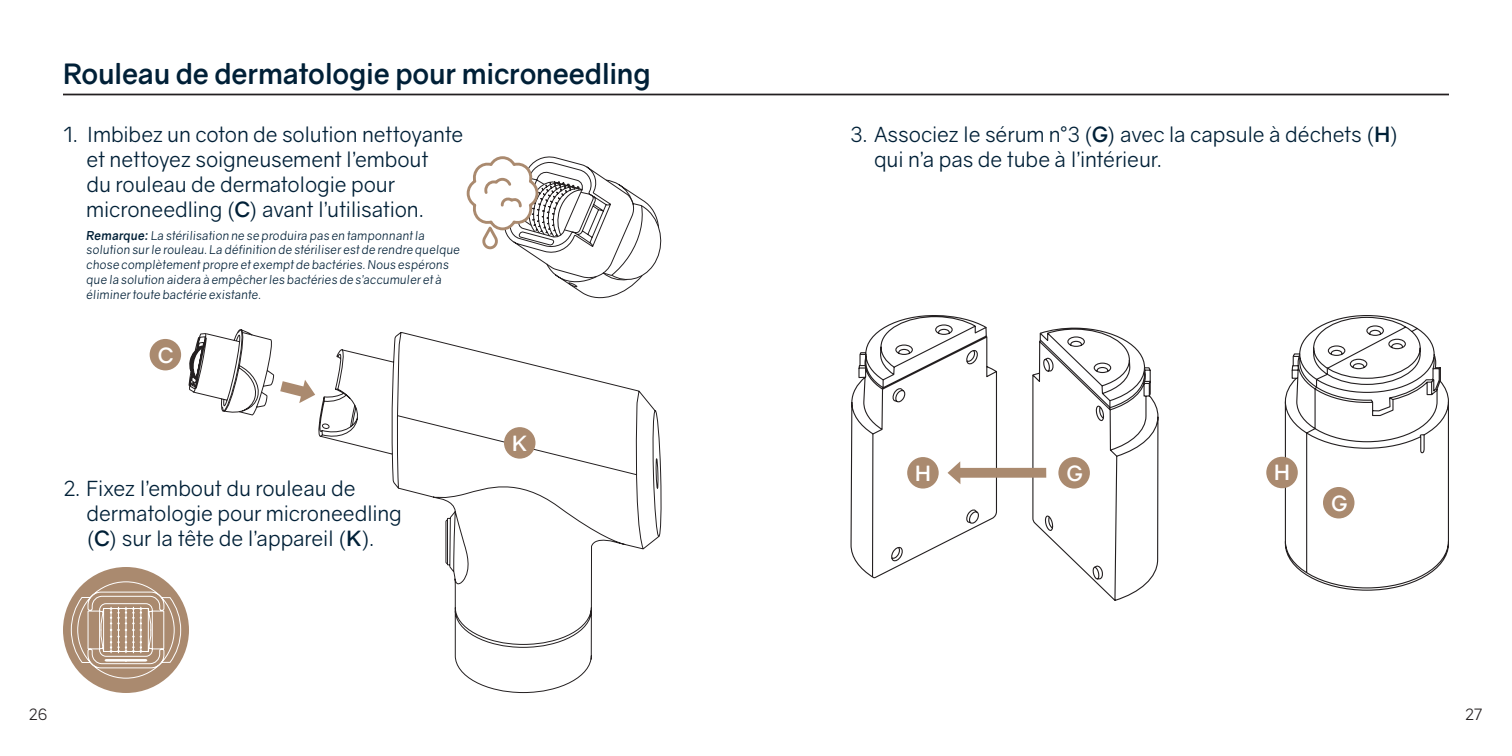
<style>
.page{position:relative;width:1512px;height:756px;background:#fff}
.page>*{position:absolute;margin:0;border:0;box-sizing:border-box;transform-origin:0 0}
.t1{font:700 28px "Gravity";letter-spacing:-.01em;color:#002037}
.t2{font:21px/25.2px "Gravity";letter-spacing:-.005em;color:#002037}
.t3{font:700 21px "Gravity";color:#fff}
.t4{font:15.75px "Gravity";color:#231f20}
.t5{font:italic 12.25px/14.7px "Gravity";letter-spacing:.01em;color:#002037}
.s1{font-weight:700}
</style>
<div class="page">
<hr style="left:63px;top:94px;width:1386px;height:1px;background:#231f20">
<svg style="left:466px;top:156px;width:196px;height:143px"></svg>
<div style="left:63px;top:567px;width:126px;height:126px;background:#aa8a6f;border-radius:50%"></div>
<svg style="left:318px;top:332px;width:344px;height:361px"></svg>
<div style="left:504px;top:427px;width:32px;height:32px;background:#aa8a6f;border-radius:50%"></div>
<svg style="left:188px;top:329px;width:127px;height:87px"></svg>
<div style="left:150px;top:339px;width:31px;height:31px;background:#aa8a6f;border-radius:50%"></div>
<svg style="left:70px;top:581px;width:112px;height:98px"></svg>
<svg style="left:1284px;top:315px;width:165px;height:276px"></svg>
<svg style="left:851px;top:315px;width:308px;height:286px"></svg>
<svg style="left:948px;top:461px;width:98px;height:23px"></svg>
<div style="left:907px;top:457px;width:32px;height:32px;background:#aa8a6f;border-radius:50%"></div>
<div style="left:1266px;top:457px;width:32px;height:31px;background:#aa8a6f;border-radius:50%"></div>
<div style="left:1058px;top:457px;width:32px;height:32px;background:#aa8a6f;border-radius:50%"></div>
<div style="left:1323px;top:487px;width:31px;height:31px;background:#aa8a6f;border-radius:50%"></div>
<p class="t1" style="left:63px;top:56px;width:589px">Rouleau de dermatologie pour microneedling</p>
<p class="t2" style="left:87px;top:121px;width:378px;text-indent:-24px">1. Imbibez un coton de solution nettoyante et nettoyez soigneusement l’embout<br>du rouleau de dermatologie pour microneedling (<span class="s1">C</span>) avant l’utilisation.</p>
<p class="t5" style="left:87px;top:228px;width:375px"><span class="s1">Remarque:</span> La stérilisation ne se produira pas en tamponnant la solution sur le rouleau. La définition de stériliser est de rendre quelque chose complètement propre et exempt de bactéries. Nous espérons que la solution aidera à empêcher les bactéries de s’accumuler et à éliminer toute bactérie existante.</p>
<p class="t3" style="left:158px;top:342px;width:18px">C</p>
<p class="t2" style="left:87px;top:476px;width:317px;text-indent:-24px">2. Fixez l’embout du rouleau de dermatologie pour microneedling (<span class="s1">C</span>) sur la tête de l’appareil (<span class="s1">K</span>).</p>
<p class="t3" style="left:512px;top:430px;width:16px">K</p>
<p class="t2" style="left:874px;top:122px;width:526px;text-indent:-24px">3. Associez le sérum n°3 (<span class="s1">G</span>) avec la capsule à déchets (<span class="s1">H</span>) qui n’a pas de tube à l’intérieur.</p>
<p class="t3" style="left:915px;top:460px;width:17px">H</p>
<p class="t3" style="left:1066px;top:460px;width:18px">G</p>
<p class="t3" style="left:1274px;top:460px;width:17px">H</p>
<p class="t3" style="left:1331px;top:490px;width:18px">G</p>
<p class="t4" style="left:29px;top:705px;width:20px">26</p>
<p class="t4" style="left:1465px;top:705px;width:19px">27</p>
</div>
